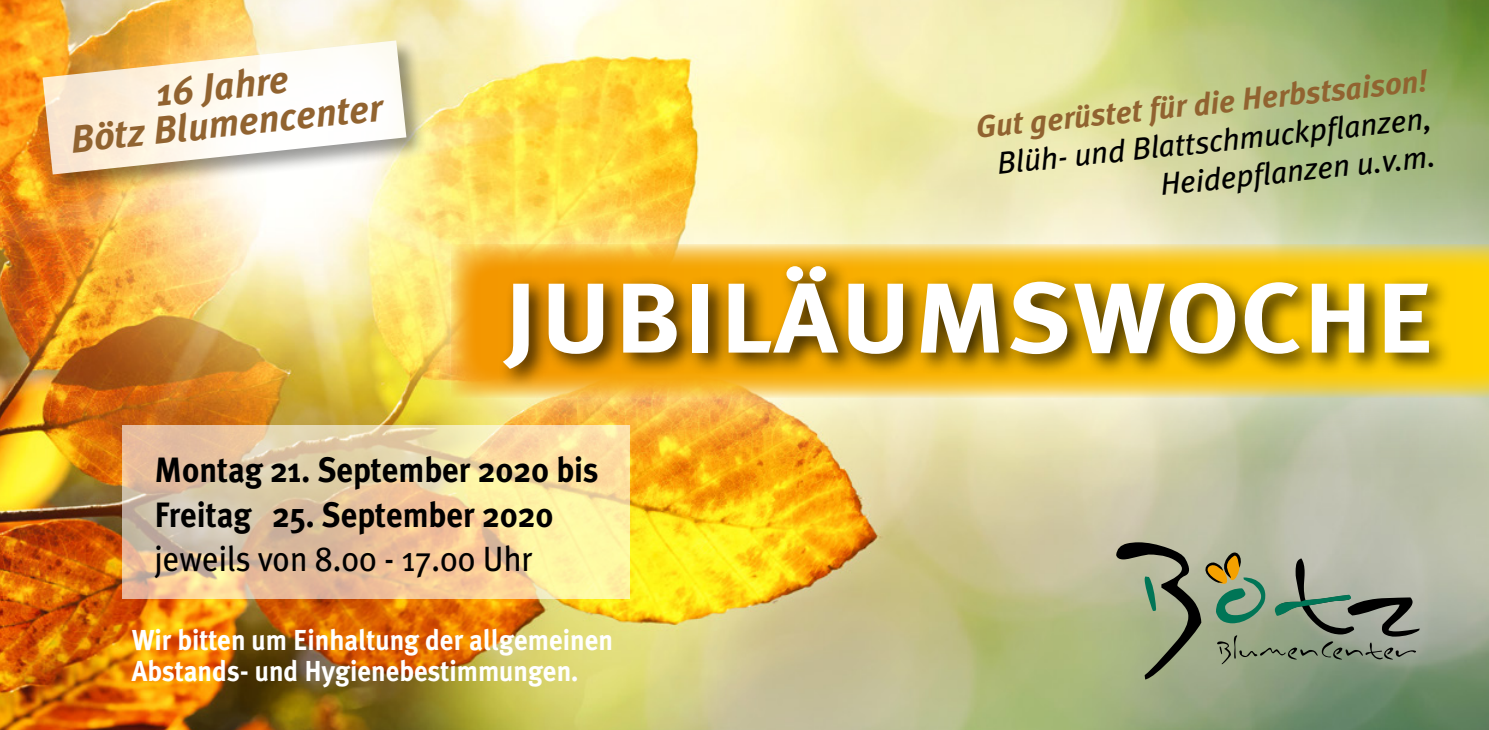
<style>
.page{position:relative;width:1489px;height:730px;background:#fff}
.page>*{position:absolute;margin:0;border:0;box-sizing:border-box;transform-origin:0 0}
.t1{font:700 99px "Meta Plus";letter-spacing:.02em;color:#fff;scale:1.1 1}
.t2{font:italic 700 38.5px/37.5px "Meta Plus";color:#916330;text-align:center}
.t3{font:700 35.25px/44.5px "Meta Plus";color:#000;scale:.93 1}
.t4{font:35.25px "Meta Plus";color:#000;scale:.93 1}
.t5{font:italic 31.25px/38px "Meta Plus";color:#000;text-align:right}
.t6{font:italic 700 31.25px "Meta Plus";color:#916330}
.t7{font:700 28.75px/31.5px "Meta Plus";color:#fff;scale:.93 1}
</style>
<div class="page">
<img style="left:0;top:0;width:1488px;height:730px">
<svg style="left:122px;top:425px;width:507px;height:174px;background:#e9cda1"></svg>
<svg style="left:1116px;top:542px;width:303px;height:137px;background:#909a81"></svg>
<div style="left:372px;top:165px;width:1116px;height:311px;background:#fff;opacity:.75"></div>
<svg style="left:451px;top:244px;width:1037px;height:153px;background:#f4c94d"></svg>
<div style="left:496px;top:258px;width:956px;height:133px;background:#000;opacity:.8"></div>
<div style="left:40px;top:38px;width:388px;height:158px;background:#000;opacity:.5"></div>
<svg style="left:43px;top:40px;width:363px;height:134px"></svg>
<h2 class="t2" style="left:65px;top:84px;width:315px;rotate:-6deg">16 Jahre<br>Bötz Blumencenter</h2>
<p class="t6" style="left:974px;top:110px;width:455px;rotate:-6deg">Gut gerüstet für die Herbstsaison!</p>
<p class="t5" style="left:995px;top:144px;width:438px;rotate:-6deg">Blüh- und Blattschmuckpfl anzen,<br>Heidepfl anzen u.v.m.</p>
<h1 class="t1" style="left:504px;top:261px;width:846px">JUBILÄUMSWOCHE</h1>
<p class="t3" style="left:154px;top:448px;width:479px">Montag 21. September 2020 bis<br>Freitag 25. September 2020</p>
<p class="t4" style="left:154px;top:539px;width:408px">jeweils von 8.00 - 17.00 Uhr</p>
<p class="t7" style="left:132px;top:624px;width:518px">Wir bitten um Einhaltung der allgemeinen<br>Abstands- und Hygienebestimmungen.</p>
</div>
